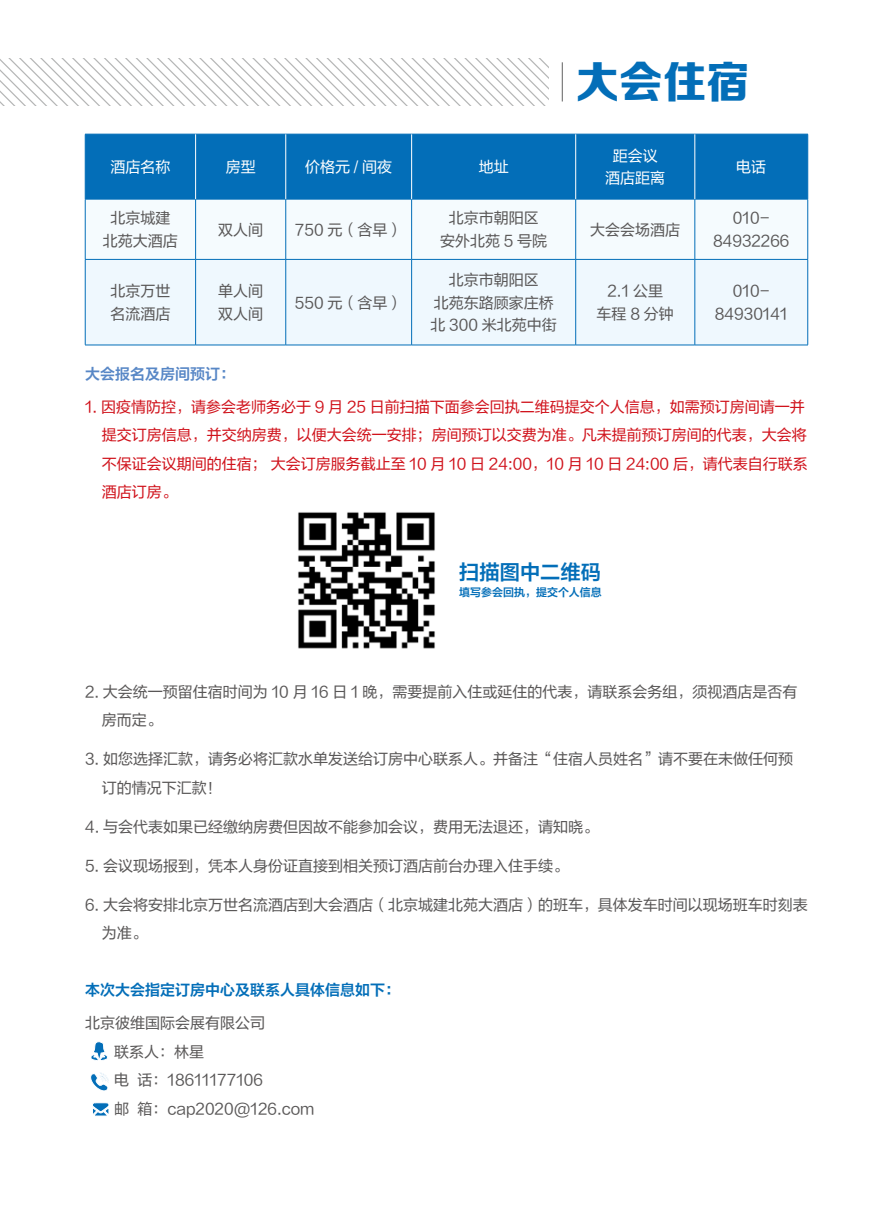
<style>
.page{position:relative;width:893px;height:1212px;background:#fff}
.page>*{position:absolute;margin:0;border:0;box-sizing:border-box;transform-origin:0 0}
.t1{font:43.5px "FZZDHJW GB1 0";color:#036eb8}
.t2{font:20.25px "FZLTZCHJW GB1 0";color:#036eb8}
.t3{font:15px/22.5px "FZLTHJW GB1 0";color:#595757;text-align:center}
.t4{font:15px/28.5px "FZLTHJW GB1 0";color:#d0121b}
.t5{font:15px/22.5px "FZLTHJW GB1 0";color:#fff;text-align:center}
.t6{font:15px "FZLTZCHJW GB1 0";color:#036eb8}
.t7{font:15px "FZLTZCHJW GB1 0";color:#5887c6}
.t8{font:10.95px "FZLTZCHJW GB1 0";color:#036eb8}
</style>
<div class="page">
<svg style="left:0;top:58px;width:549px;height:47px"></svg>
<hr style="left:562px;top:62px;width:1px;height:39px;background:#606060">
<div style="left:86px;top:135px;width:721px;height:64px;background:#036eb8"></div>
<div style="left:86px;top:200px;width:721px;height:59px;background:#f5fbfe"></div>
<div style="left:86px;top:260px;width:721px;height:85px;background:#eff8fe"></div>
<hr style="left:85px;top:134px;width:111px;height:1px;background:#036eb8">
<hr style="left:85px;top:134px;width:1px;height:65px;background:#036eb8">
<hr style="left:196px;top:134px;width:90px;height:1px;background:#036eb8">
<hr style="left:286px;top:134px;width:126px;height:1px;background:#036eb8">
<hr style="left:412px;top:134px;width:164px;height:1px;background:#036eb8">
<hr style="left:576px;top:134px;width:119px;height:1px;background:#036eb8">
<hr style="left:695px;top:134px;width:113px;height:1px;background:#036eb8">
<hr style="left:807px;top:134px;width:1px;height:65px;background:#036eb8">
<hr style="left:85px;top:199px;width:111px;height:1px;background:#036eb8">
<hr style="left:85px;top:199px;width:1px;height:60px;background:#036eb8">
<hr style="left:196px;top:199px;width:90px;height:1px;background:#036eb8">
<hr style="left:195px;top:199px;width:1px;height:60px;background:#036eb8">
<hr style="left:286px;top:199px;width:126px;height:1px;background:#036eb8">
<hr style="left:285px;top:199px;width:1px;height:60px;background:#036eb8">
<hr style="left:412px;top:199px;width:164px;height:1px;background:#036eb8">
<hr style="left:411px;top:199px;width:1px;height:60px;background:#036eb8">
<hr style="left:576px;top:199px;width:119px;height:1px;background:#036eb8">
<hr style="left:575px;top:199px;width:1px;height:60px;background:#036eb8">
<hr style="left:695px;top:199px;width:113px;height:1px;background:#036eb8">
<hr style="left:695px;top:199px;width:1px;height:60px;background:#036eb8">
<hr style="left:807px;top:199px;width:1px;height:60px;background:#036eb8">
<hr style="left:85px;top:259px;width:111px;height:1px;background:#036eb8">
<hr style="left:85px;top:260px;width:1px;height:85px;background:#036eb8">
<hr style="left:196px;top:259px;width:90px;height:1px;background:#036eb8">
<hr style="left:195px;top:260px;width:1px;height:85px;background:#036eb8">
<hr style="left:286px;top:259px;width:126px;height:1px;background:#036eb8">
<hr style="left:285px;top:260px;width:1px;height:85px;background:#036eb8">
<hr style="left:412px;top:259px;width:164px;height:1px;background:#036eb8">
<hr style="left:411px;top:260px;width:1px;height:85px;background:#036eb8">
<hr style="left:576px;top:259px;width:119px;height:1px;background:#036eb8">
<hr style="left:575px;top:260px;width:1px;height:85px;background:#036eb8">
<hr style="left:695px;top:259px;width:113px;height:1px;background:#036eb8">
<hr style="left:695px;top:260px;width:1px;height:85px;background:#036eb8">
<hr style="left:807px;top:260px;width:1px;height:85px;background:#036eb8">
<hr style="left:85px;top:345px;width:111px;height:1px;background:#036eb8">
<hr style="left:196px;top:345px;width:90px;height:1px;background:#036eb8">
<hr style="left:286px;top:345px;width:126px;height:1px;background:#036eb8">
<hr style="left:412px;top:345px;width:164px;height:1px;background:#036eb8">
<hr style="left:576px;top:345px;width:119px;height:1px;background:#036eb8">
<hr style="left:695px;top:345px;width:113px;height:1px;background:#036eb8">
<hr style="left:195px;top:134px;width:1px;height:65px;background:#fff">
<hr style="left:285px;top:134px;width:1px;height:65px;background:#fff">
<hr style="left:411px;top:134px;width:1px;height:65px;background:#fff">
<hr style="left:575px;top:134px;width:1px;height:65px;background:#fff">
<hr style="left:695px;top:134px;width:1px;height:65px;background:#fff">
<img style="left:298px;top:512px;width:137px;height:137px">
<svg style="left:91px;top:1041px;width:17px;height:20px"></svg>
<svg style="left:93px;top:1102px;width:16px;height:14px"></svg>
<svg style="left:90px;top:1072px;width:19px;height:19px"></svg>
<h1 class="t1" style="left:576px;top:59px;width:175px">大会住宿</h1>
<p class="t5" style="left:110px;top:156px;width:61px">酒店名称</p>
<p class="t5" style="left:226px;top:156px;width:31px">房型</p>
<p class="t5" style="left:305px;top:156px;width:89px">价格元 / 间夜</p>
<p class="t5" style="left:479px;top:156px;width:31px">地址</p>
<p class="t5" style="left:605px;top:145px;width:61px">距会议酒店距离</p>
<p class="t5" style="left:736px;top:156px;width:31px">电话</p>
<p class="t3" style="left:103px;top:207px;width:76px">北京城建北苑大酒店</p>
<p class="t3" style="left:218px;top:219px;width:46px">双人间</p>
<p class="t3" style="left:295px;top:219px;width:109px">750 元（含早）</p>
<p class="t3" style="left:440px;top:207px;width:109px">北京市朝阳区安外北苑 5 号院</p>
<p class="t3" style="left:590px;top:219px;width:91px">大会会场酒店</p>
<p class="t3" style="left:713px;top:207px;width:78px">010-<br>84932266</p>
<p class="t3" style="left:110px;top:280px;width:61px;text-align:left">北京万世名流酒店</p>
<p class="t3" style="left:218px;top:280px;width:46px;text-align:left">单人间双人间</p>
<p class="t3" style="left:295px;top:291px;width:109px">550 元（含早）</p>
<p class="t3" style="left:431px;top:269px;width:128px">北京市朝阳区<br>北苑东路顾家庄桥北 300 米北苑中街</p>
<p class="t3" style="left:597px;top:280px;width:79px">2.1 公里<br>车程 8 分钟</p>
<p class="t3" style="left:715px;top:280px;width:74px">010-<br>84930141</p>
<p class="t7" style="left:85px;top:365px;width:151px">大会报名及房间预订：</p>
<p class="t4" style="left:102px;top:393px;width:708px;text-indent:-17px">1. 因疫情防控，请参会老师务必于 9 月 25 日前扫描下面参会回执二维码提交个人信息，如需预订房间请一并提交订房信息，并交纳房费，以便大会统一安排；房间预订以交费为准。凡未提前预订房间的代表，大会将不保证会议期间的住宿； 大会订房服务截止至 10 月 10 日 24:00，10 月 10 日 24:00 后，请代表自行联系酒店订房。</p>
<h2 class="t2" style="left:459px;top:561px;width:143px">扫描图中二维码</h2>
<p class="t8" style="left:459px;top:586px;width:144px">填写参会回执，提交个人信息</p>
<p class="t3" style="left:102px;top:678px;width:697px;line-height:28.5px;text-align:left;text-indent:-17px">2. 大会统一预留住宿时间为 10 月 16 日 1 晚，需要提前入住或延住的代表，请联系会务组，须视酒店是否有房而定。</p>
<p class="t3" style="left:102px;top:745px;width:693px;line-height:28.5px;text-align:left;text-indent:-17px">3. 如您选择汇款，请务必将汇款水单发送给订房中心联系人。并备注“住宿人员姓名”请不要在未做任何预订的情况下汇款！</p>
<p class="t3" style="left:85px;top:816px;width:515px">4. 与会代表如果已经缴纳房费但因故不能参加会议，费用无法退还，请知晓。</p>
<p class="t3" style="left:85px;top:855px;width:485px">5. 会议现场报到，凭本人身份证直接到相关预订酒店前台办理入住手续。</p>
<p class="t3" style="left:102px;top:891px;width:708px;line-height:28.5px;text-align:left;text-indent:-17px">6. 大会将安排北京万世名流酒店到大会酒店（北京城建北苑大酒店）的班车，具体发车时间以现场班车时刻表为准。</p>
<p class="t6" style="left:85px;top:982px;width:316px">本次大会指定订房中心及联系人具体信息如下：</p>
<p class="t3" style="left:114px;top:1009px;width:202px;line-height:28.5px;text-align:left;text-indent:-29px">北京彼维国际会展有限公司<br>联系人：林星<br>电 话：18611177106<br>邮 箱：cap2020@126.com</p>
</div>
